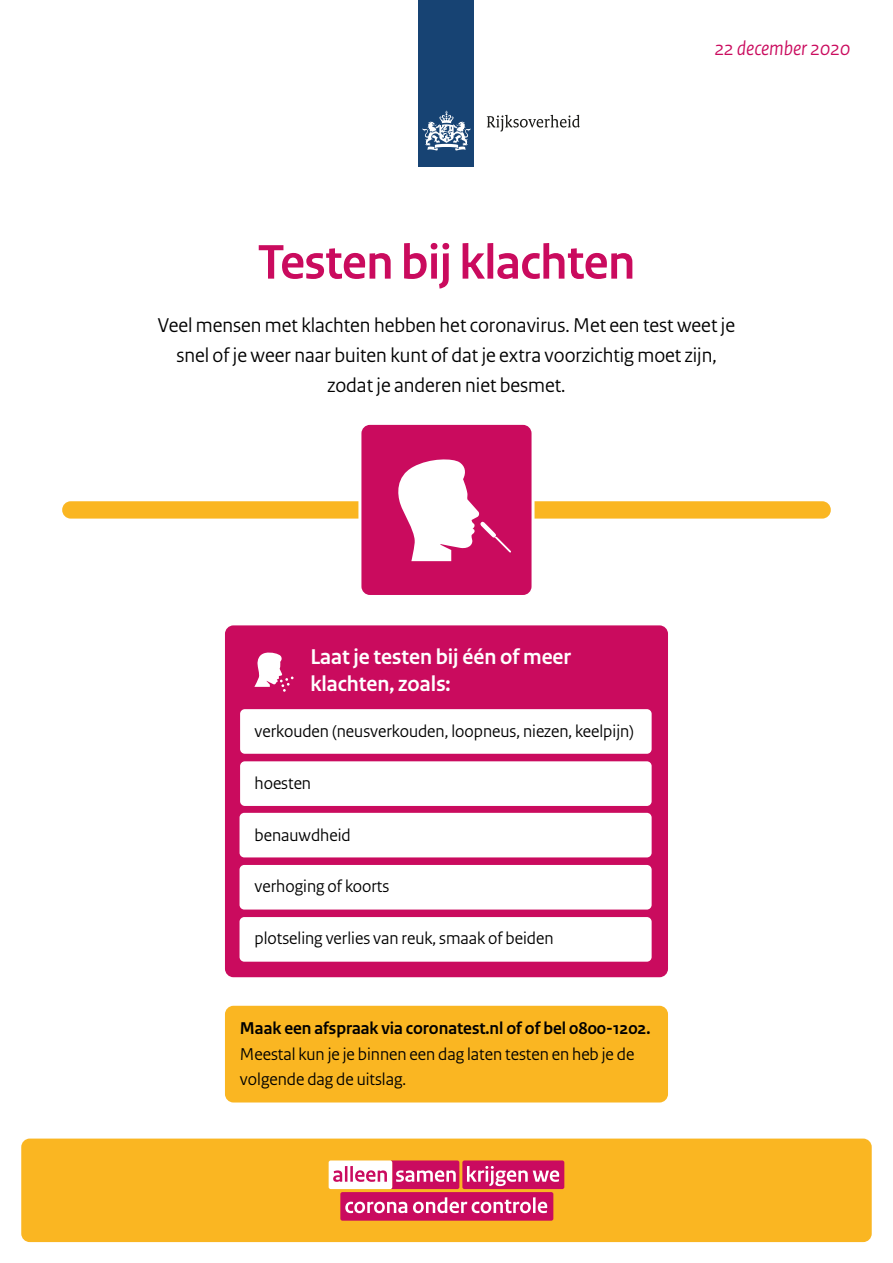
<style>
.page{position:relative;width:893px;height:1263px;background:#fff}
.page>*{position:absolute;margin:0;border:0;box-sizing:border-box;transform-origin:0 0}
.t1{font:700 51px "Rijksoverheid Sans Heading";letter-spacing:-.01em;color:#ca0b5e}
.t2{font:700 22.5px/27px "Rijksoverheid Sans Heading";color:#fff}
.t3{font:21px/30px "Rijksoverheid Sans Heading";color:#000;text-align:center}
.t4{font:italic 21px "Rijksoverheid Sans Heading";color:#ca0b5e}
.t5{font:18px/25.5px "Rijksoverheid Sans Heading";color:#000}
.t6{font:700 18px "Rijksoverheid Sans Heading";color:#000}
</style>
<div class="page">
<div style="left:62px;top:501px;width:769px;height:18px;background:#fab622;border-radius:9px"></div>
<div style="left:419px;top:0;width:55px;height:166px;background:#174373"></div>
<svg style="left:423px;top:111px;width:47px;height:40px"></svg>
<svg style="left:487px;top:115px;width:93px;height:16px"></svg>
<div style="left:21px;top:1138px;width:851px;height:104px;background:#fab622;border-radius:9px"></div>
<div style="left:462px;top:1160px;width:102px;height:29px;background:#ca0b5f;border-radius:2px"></div>
<div style="left:329px;top:1160px;width:63px;height:29px;background:#fff;border-radius:2px"></div>
<div style="left:340px;top:1192px;width:213px;height:29px;background:#ca0b5f;border-radius:2px"></div>
<svg style="left:333px;top:1166px;width:14px;height:16px"></svg>
<hr style="left:350px;top:1166px;width:3px;height:16px;background:#ca0b5f">
<svg style="left:355px;top:1160px;width:104px;height:29px"></svg>
<svg style="left:467px;top:1166px;width:92px;height:20px"></svg>
<svg style="left:345px;top:1202px;width:62px;height:11px"></svg>
<svg style="left:413px;top:1197px;width:118px;height:16px"></svg>
<hr style="left:533px;top:1197px;width:3px;height:16px;background:#fff">
<svg style="left:538px;top:1202px;width:9px;height:11px"></svg>
<div style="left:225px;top:625px;width:443px;height:352px;background:#ca0b5e;border-radius:9px"></div>
<div style="left:240px;top:761px;width:412px;height:45px;background:#fff;border-radius:5px"></div>
<div style="left:240px;top:709px;width:412px;height:45px;background:#fff;border-radius:5px"></div>
<div style="left:240px;top:813px;width:412px;height:44px;background:#fff;border-radius:5px"></div>
<div style="left:240px;top:865px;width:412px;height:44px;background:#fff;border-radius:5px"></div>
<div style="left:240px;top:917px;width:412px;height:45px;background:#fff;border-radius:5px"></div>
<div style="left:225px;top:1006px;width:443px;height:96px;background:#fab622;border-radius:9px"></div>
<svg style="left:358px;top:424px;width:176px;height:171px"></svg>
<svg style="left:254px;top:652px;width:40px;height:40px"></svg>
<h1 class="t1" style="left:258px;top:233px;width:379px">Testen bij klachten</h1>
<p class="t4" style="left:715px;top:36px;width:137px">22 december 2020</p>
<p class="t3" style="left:158px;top:310px;width:578px">Veel mensen met klachten hebben het coronavirus. Met een test weet je snel of je weer naar buiten kunt of dat je extra voorzichtig moet zijn, zodat je anderen niet besmet.</p>
<p class="t2" style="left:310px;top:643px;width:262px">Laat je testen bij één of meer klachten, zoals:</p>
<p class="t5" style="left:255px;top:719px;width:381px">verkouden (neusverkouden, loopneus, niezen, keelpijn)</p>
<p class="t5" style="left:255px;top:770px;width:58px">hoesten</p>
<p class="t5" style="left:255px;top:822px;width:98px">benauwdheid</p>
<p class="t5" style="left:255px;top:874px;width:136px">verhoging of koorts</p>
<p class="t5" style="left:255px;top:926px;width:301px">plotseling verlies van reuk, smaak of beiden</p>
<p class="t6" style="left:240px;top:1018px;width:412px">Maak een afspraak via coronatest.nl of of bel 0800-1202.</p>
<p class="t5" style="left:240px;top:1041px;width:396px">Meestal kun je je binnen een dag laten testen en heb je de volgende dag de uitslag.</p>
</div>
